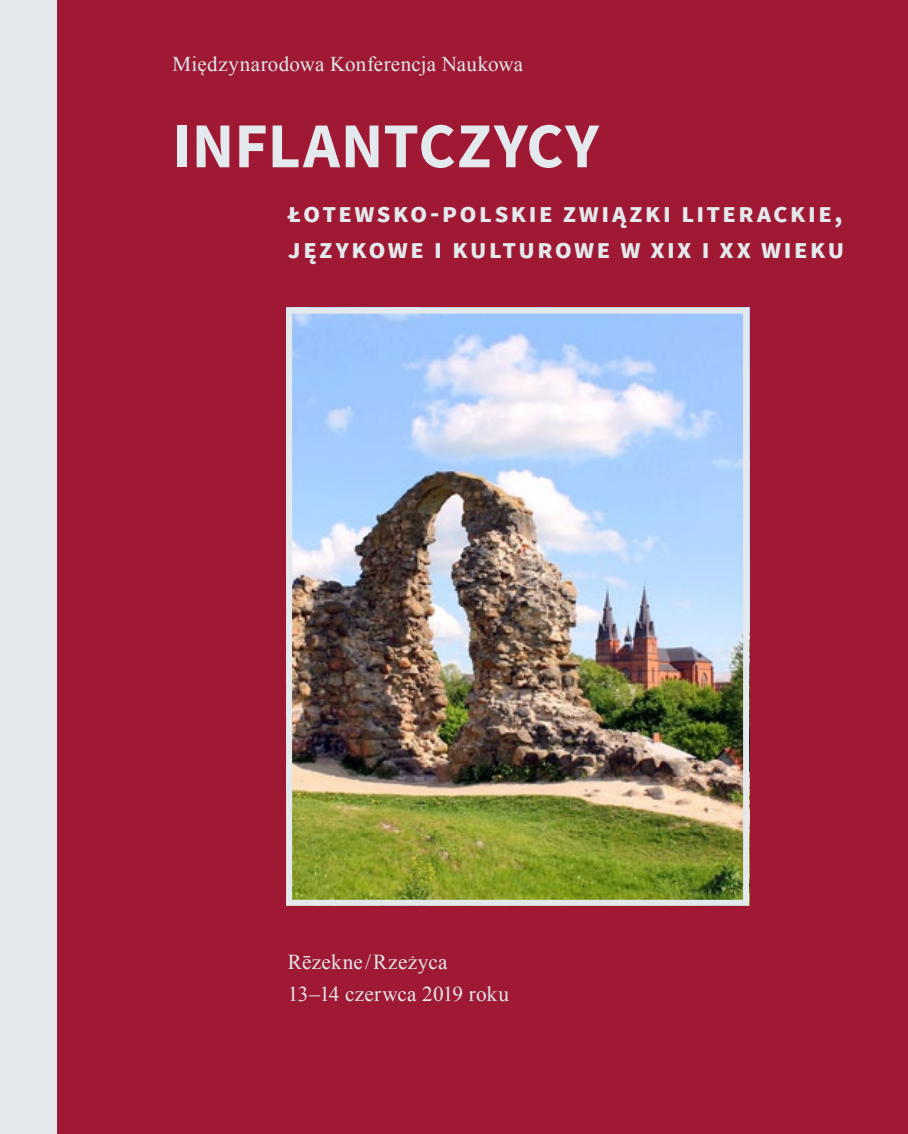
<style>
.page{position:relative;width:908px;height:1134px;background:#fff}
.page>*{position:absolute;margin:0;border:0;box-sizing:border-box;transform-origin:0 0}
.t1{font:700 64px "Source Sans Pro";color:#e3e9ec}
.t2{font:700 28px/36px "Source Sans Pro";letter-spacing:.08em;color:#e3e9ec}
.t3{font:21.2px/32px "Times New Roman";letter-spacing:.01em;color:#e3e9ec}
.t4{font:21px "Times New Roman";letter-spacing:.01em;color:#e3e9ec}
</style>
<div class="page">
<div style="left:0;top:0;width:907px;height:1134px;background:#9f1935"></div>
<img style="left:293px;top:315px;width:448px;height:584px">
<div style="left:286px;top:308px;width:462px;height:598px;border:6px solid #e3e9ec"></div>
<div style="left:0;top:0;width:57px;height:1134px;background:#e3e9ec"></div>
<p class="t4" style="left:172px;top:50px;width:352px">Międzynarodowa Konferencja Naukowa</p>
<h1 class="t1" style="left:172px;top:103px;width:428px">INFLANTCZYCY</h1>
<p class="t2" style="left:288px;top:194px;width:557px">łotewsko-polskie związki literackie, językowe i kulturowe w xix i xx wieku</p>
<p class="t3" style="left:288px;top:946px;width:222px">Rēzekne / Rzeżyca<br>13–14 czerwca 2019 roku</p>
</div>
